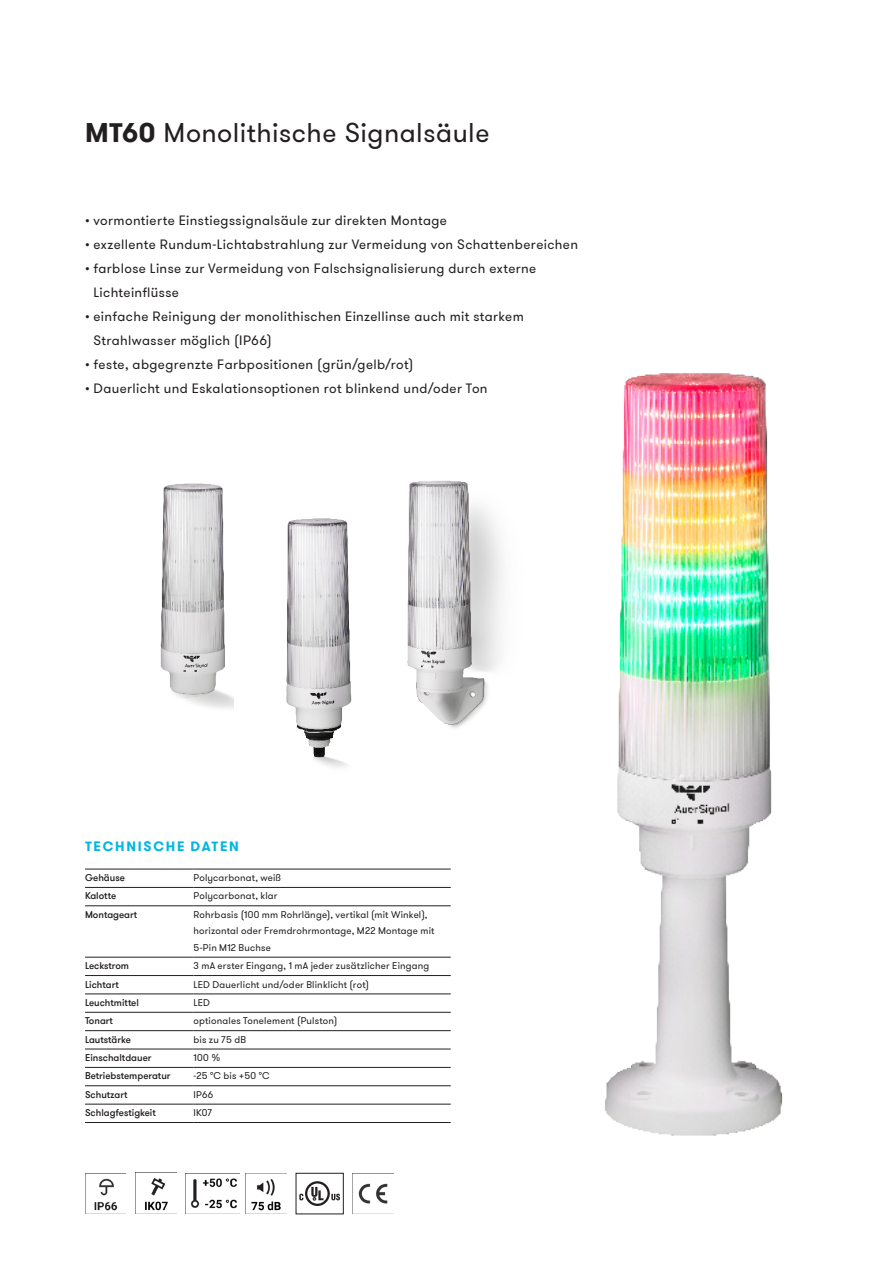
<style>
.page{position:relative;width:893px;height:1263px;background:#fff}
.page>*{position:absolute;margin:0;border:0;box-sizing:border-box;transform-origin:0 0}
.Headline{font:27px "GT Walsheim Pro";letter-spacing:.015em;color:#231f20}
.t1{font:13.5px/24px "GT Walsheim Pro";letter-spacing:.025em;color:#231f20}
.Headline_Tabelle{font:700 13.5px "GT Walsheim Pro";letter-spacing:.13em;color:#00b7e2}
.Tabelle_Textkörper{font:9.75px/16.5px "GT Walsheim Pro";letter-spacing:.02em;color:#231f20}
.Tabelle_bold{font:500 9.75px "GT Walsheim Pro";color:#231f20}
.s1{font-weight:700}
</style>
<div class="page">
<hr style="left:85px;top:869px;width:108px;height:1px;background:#231f20">
<hr style="left:193px;top:869px;width:258px;height:1px;background:#231f20">
<hr style="left:85px;top:887px;width:108px;height:1px;background:#231f20">
<hr style="left:193px;top:887px;width:258px;height:1px;background:#231f20">
<hr style="left:85px;top:905px;width:108px;height:1px;background:#231f20">
<hr style="left:193px;top:905px;width:258px;height:1px;background:#231f20">
<hr style="left:85px;top:957px;width:108px;height:1px;background:#231f20">
<hr style="left:193px;top:957px;width:258px;height:1px;background:#231f20">
<hr style="left:85px;top:975px;width:108px;height:1px;background:#231f20">
<hr style="left:193px;top:975px;width:258px;height:1px;background:#231f20">
<hr style="left:85px;top:994px;width:108px;height:1px;background:#231f20">
<hr style="left:193px;top:994px;width:258px;height:1px;background:#231f20">
<hr style="left:85px;top:1012px;width:108px;height:1px;background:#231f20">
<hr style="left:193px;top:1012px;width:258px;height:1px;background:#231f20">
<hr style="left:85px;top:1030px;width:108px;height:1px;background:#231f20">
<hr style="left:193px;top:1030px;width:258px;height:1px;background:#231f20">
<hr style="left:85px;top:1049px;width:108px;height:1px;background:#231f20">
<hr style="left:193px;top:1049px;width:258px;height:1px;background:#231f20">
<hr style="left:85px;top:1067px;width:108px;height:1px;background:#231f20">
<hr style="left:193px;top:1067px;width:258px;height:1px;background:#231f20">
<hr style="left:85px;top:1085px;width:108px;height:1px;background:#231f20">
<hr style="left:193px;top:1085px;width:258px;height:1px;background:#231f20">
<hr style="left:85px;top:1104px;width:108px;height:1px;background:#231f20">
<hr style="left:193px;top:1104px;width:258px;height:1px;background:#231f20">
<hr style="left:85px;top:1122px;width:108px;height:1px;background:#231f20">
<hr style="left:193px;top:1122px;width:258px;height:1px;background:#231f20">
<img style="left:353px;top:1173px;width:41px;height:41px">
<img style="left:85px;top:1173px;width:41px;height:41px">
<svg style="left:299px;top:1181px;width:41px;height:25px"></svg>
<img style="left:605px;top:373px;width:178px;height:763px">
<img style="left:160px;top:483px;width:74px;height:226px">
<img style="left:286px;top:518px;width:66px;height:249px">
<img style="left:407px;top:480px;width:96px;height:248px">
<img style="left:135px;top:1173px;width:33px;height:40px">
<img style="left:186px;top:1173px;width:53px;height:41px">
<img style="left:246px;top:1173px;width:40px;height:38px">
<p class="Headline" style="left:85px;top:115px;width:406px"><span class="s1">MT60</span> Monolithische Signalsäule</p>
<p class="t1" style="left:85px;top:209px;width:363px">• vormontierte Einstiegssignalsäule zur direkten Montage</p>
<p class="t1" style="left:85px;top:233px;width:494px">• exzellente Rundum-Lichtabstrahlung zur Vermeidung von Schattenbereichen</p>
<p class="t1" style="left:94px;top:257px;width:444px;text-indent:-9px">• farblose Linse zur Vermeidung von Falschsignalisierung durch externe<br>Lichteinflüsse</p>
<p class="t1" style="left:94px;top:305px;width:432px;text-indent:-9px">• einfache Reinigung der monolithischen Einzellinse auch mit starkem<br>Strahlwasser möglich (IP66)</p>
<p class="t1" style="left:85px;top:353px;width:330px">• feste, abgegrenzte Farbpositionen (grün/gelb/rot)</p>
<p class="t1" style="left:85px;top:377px;width:404px">• Dauerlicht und Eskalationsoptionen rot blinkend und/oder Ton</p>
<p class="Headline_Tabelle" style="left:85px;top:838px;width:155px">TECHNISCHE DATEN</p>
<p class="Tabelle_bold" style="left:85px;top:871px;width:41px">Gehäuse</p>
<p class="Tabelle_Textkörper" style="left:193px;top:870px;width:89px">Polycarbonat, weiß</p>
<p class="Tabelle_bold" style="left:85px;top:890px;width:33px">Kalotte</p>
<p class="Tabelle_Textkörper" style="left:193px;top:888px;width:85px">Polycarbonat, klar</p>
<p class="Tabelle_bold" style="left:85px;top:908px;width:54px">Montageart</p>
<p class="Tabelle_Textkörper" style="left:193px;top:906px;width:243px">Rohrbasis (100 mm Rohrlänge), vertikal (mit Winkel), horizontal oder Fremdrohrmontage, M22 Montage mit<br>5-Pin M12 Buchse</p>
<p class="Tabelle_bold" style="left:85px;top:960px;width:46px">Leckstrom</p>
<p class="Tabelle_Textkörper" style="left:193px;top:958px;width:237px">3 mA erster Eingang, 1 mA jeder zusätzlicher Eingang</p>
<p class="Tabelle_bold" style="left:85px;top:978px;width:35px">Lichtart</p>
<p class="Tabelle_Textkörper" style="left:193px;top:976px;width:177px">LED Dauerlicht und/oder Blinklicht (rot)</p>
<p class="Tabelle_bold" style="left:85px;top:996px;width:55px">Leuchtmittel</p>
<p class="Tabelle_Textkörper" style="left:193px;top:994px;width:18px">LED</p>
<p class="Tabelle_bold" style="left:85px;top:1015px;width:29px">Tonart</p>
<p class="Tabelle_Textkörper" style="left:193px;top:1013px;width:145px">optionales Tonelement (Pulston)</p>
<p class="Tabelle_bold" style="left:85px;top:1033px;width:47px">Lautstärke</p>
<p class="Tabelle_Textkörper" style="left:193px;top:1031px;width:54px">bis zu 75 dB</p>
<p class="Tabelle_bold" style="left:85px;top:1051px;width:68px">Einschaltdauer</p>
<p class="Tabelle_Textkörper" style="left:193px;top:1049px;width:28px">100 %</p>
<p class="Tabelle_bold" style="left:85px;top:1070px;width:87px">Betriebstemperatur</p>
<p class="Tabelle_Textkörper" style="left:193px;top:1068px;width:78px">-25 °C bis +50 °C</p>
<p class="Tabelle_bold" style="left:85px;top:1088px;width:44px">Schutzart</p>
<p class="Tabelle_Textkörper" style="left:193px;top:1086px;width:21px">IP66</p>
<p class="Tabelle_bold" style="left:85px;top:1106px;width:72px">Schlagfestigkeit</p>
<p class="Tabelle_Textkörper" style="left:193px;top:1105px;width:20px">IK07</p>
</div>
